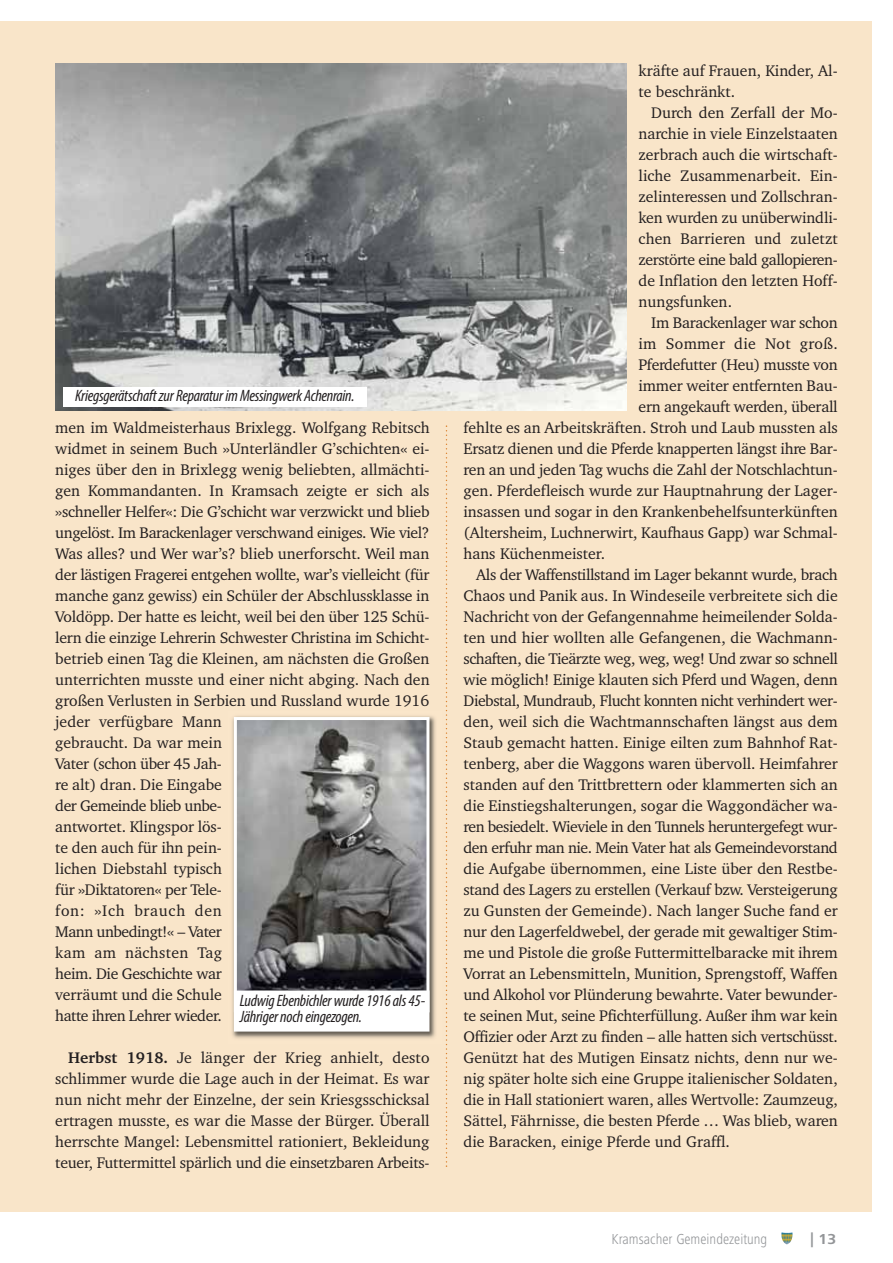
<style>
.page{position:relative;width:893px;height:1263px;background:#fff}
.page>*{position:absolute;margin:0;border:0;box-sizing:border-box;transform-origin:0 0}
.t1{font:italic condensed 16.5px/16.5px "Myriad Pro";letter-spacing:-.015em;color:#231f20}
.t2{font:15.75px/21px "Charter IT Cby BT";letter-spacing:-.005em;color:#231f20}
.t3{font:15.75px "Charter IT Cby BT";letter-spacing:-.03em;color:#231f20}
.t4{font:15.75px "Charter IT Cby BT";letter-spacing:-.025em;color:#231f20}
.t5{font:15.75px "Charter IT Cby BT";letter-spacing:.025em;color:#231f20}
.t6{font:300 condensed 15px "Frutiger Next LT";color:#939598}
.t7{font:700 15px "Frutiger Next LT";color:#939598}
.s1{font-weight:700}
</style>
<div class="page">
<div style="left:0;top:21px;width:872px;height:1191px;background:#f9e5c9"></div>
<svg style="left:781px;top:1232px;width:12px;height:12px"></svg>
<svg style="left:446px;top:425px;width:1px;height:742px"></svg>
<img style="left:232px;top:716px;width:204px;height:323px">
<img style="left:238px;top:721px;width:187px;height:269px">
<div style="left:234px;top:717px;width:195px;height:295px;border:3px solid #fff"></div>
<div style="left:235px;top:992px;width:193px;height:38px;background:#fff"></div>
<div style="left:234px;top:990px;width:195px;height:41px;border:2px solid #fff"></div>
<img style="left:55px;top:64px;width:571px;height:346px">
<div style="left:63px;top:387px;width:304px;height:19px;background:#fff"></div>
<p class="t1" style="left:75px;top:389px;width:281px">Kriegsgerätschaft zur Reparatur im Messingwerk Achenrain.</p>
<p class="t2" style="left:55px;top:419px;width:376px">men im Waldmeisterhaus Brixlegg. Wolfgang Rebitsch widmet in seinem Buch »Unterländler G’schichten« ei&shy;niges über den in Brixlegg wenig beliebten, allmächti&shy;gen Kommandanten. In Kramsach zeigte er sich als »schneller Helfer«: Die G’schicht war verzwickt und blieb ungelöst. Im Barackenlager verschwand einiges. Wie viel?<br>Was alles? und Wer war’s? blieb unerforscht. Weil man der lästigen Fragerei entgehen wollte, war’s vielleicht (für manche ganz gewiss) ein Schüler der Abschlussklasse in Voldöpp. Der hatte es leicht, weil bei den über 125 Schü&shy;lern die einzige Lehrerin Schwester Christina im Schicht&shy;betrieb einen Tag die Kleinen, am nächsten die Großen unterrichten musste und einer nicht abging. Nach den großen Verlusten in Serbien und Russland wurde 1916 jeder verfügbare Mann<br>gebraucht. Da war mein<br>Vater (schon über 45 Jah-<br>re alt) dran. Die Eingabe<br>der Gemeinde blieb unbe-<br>antwortet. Klingspor lös-<br>te den auch für ihn pein-<br>lichen Diebstahl typisch<br>für »Diktatoren« per Tele-<br>fon: »Ich brauch den<br>Mann unbedingt!« – Vater<br>kam am nächsten Tag<br>heim. Die Geschichte war<br>verräumt und die Schule<br>hatte ihren Lehrer wieder.</p>
<p class="t2" style="left:55px;top:1049px;width:376px;text-align:justify;text-indent:13px"><span class="s1">Herbst 1918.</span> Je länger der Krieg anhielt, desto schlimmer wurde die Lage auch in der Heimat. Es war nun nicht mehr der Einzelne, der sein Kriesgsschicksal ertragen musste, es war die Masse der Bürger. Überall herrschte Mangel: Lebensmittel rationiert, Bekleidung teuer, Futtermittel spärlich und die einsetzbaren Arbeits-</p>
<p class="t1" style="left:240px;top:994px;width:187px">Ludwig Ebenbichler wurde 1916 als 45-<br>Jähriger noch eingezogen.</p>
<p class="t2" style="left:638px;top:62px;width:201px">kräfte auf Frauen, Kinder, Al&shy;te beschränkt.</p>
<p class="t2" style="left:638px;top:104px;width:201px;text-align:justify;text-indent:13px">Durch den Zerfall der Mo&shy;narchie in viele Einzelstaaten zerbrach auch die wirtschaft&shy;liche Zusammenarbeit. Ein&shy;zelinteressen und Zollschran&shy;ken wurden zu unüberwindli&shy;chen Barrieren und zuletzt zerstörte eine bald gallopieren&shy;de Inflation den letzten Hoff&shy;nungsfunken.</p>
<p class="t2" style="left:651px;top:314px;width:188px">Im Barackenlager war schon</p>
<p class="t5" style="left:638px;top:338px;width:201px">im Sommer die Not groß.</p>
<p class="t2" style="left:638px;top:356px;width:201px">Pferdefutter (Heu) musste von</p>
<p class="t2" style="left:638px;top:377px;width:201px">immer weiter entfernten Bau-</p>
<p class="t2" style="left:638px;top:398px;width:201px">ern angekauft werden, überall</p>
<p class="t2" style="left:463px;top:419px;width:376px">fehlte es an Arbeitskräften. Stroh und Laub mussten als</p>
<p class="t2" style="left:463px;top:440px;width:376px">Ersatz dienen und die Pferde knapperten längst ihre Bar-</p>
<p class="t2" style="left:463px;top:461px;width:376px">ren an und jeden Tag wuchs die Zahl der Notschlachtun-</p>
<p class="t2" style="left:463px;top:482px;width:376px">gen. Pferdefleisch wurde zur Hauptnahrung der Lager-</p>
<p class="t2" style="left:463px;top:503px;width:376px">insassen und sogar in den Krankenbehelfsunterkünften</p>
<p class="t2" style="left:463px;top:524px;width:376px">(Altersheim, Luchnerwirt, Kaufhaus Gapp) war Schmal-</p>
<p class="t2" style="left:463px;top:545px;width:143px">hans Küchenmeister.</p>
<p class="t2" style="left:476px;top:566px;width:363px">Als der Waffenstillstand im Lager bekannt wurde, brach</p>
<p class="t2" style="left:463px;top:587px;width:376px">Chaos und Panik aus. In Windeseile verbreitete sich die</p>
<p class="t2" style="left:463px;top:608px;width:376px">Nachricht von der Gefangennahme heimeilender Solda-</p>
<p class="t2" style="left:463px;top:629px;width:376px">ten und hier wollten alle Gefangenen, die Wachmann-</p>
<p class="t3" style="left:463px;top:653px;width:376px">schaften, die Tieärzte weg, weg, weg! Und zwar so schnell</p>
<p class="t2" style="left:463px;top:671px;width:376px">wie möglich! Einige klauten sich Pferd und Wagen, denn</p>
<p class="t4" style="left:463px;top:695px;width:376px">Diebstal, Mundraub, Flucht konnten nicht verhindert wer-</p>
<p class="t2" style="left:463px;top:713px;width:376px">den, weil sich die Wachtmannschaften längst aus dem</p>
<p class="t2" style="left:463px;top:734px;width:376px">Staub gemacht hatten. Einige eilten zum Bahnhof Rat-</p>
<p class="t2" style="left:463px;top:755px;width:376px">tenberg, aber die Waggons waren übervoll. Heimfahrer</p>
<p class="t2" style="left:463px;top:776px;width:376px">standen auf den Trittbrettern oder klammerten sich an</p>
<p class="t2" style="left:463px;top:797px;width:376px">die Einstiegshalterungen, sogar die Waggondächer wa-</p>
<p class="t3" style="left:463px;top:821px;width:376px">ren besiedelt. Wieviele in den Tunnels heruntergefegt wur-</p>
<p class="t4" style="left:463px;top:842px;width:376px">den erfuhr man nie. Mein Vater hat als Gemeindevorstand</p>
<p class="t2" style="left:463px;top:860px;width:376px">die Aufgabe übernommen, eine Liste über den Restbe-</p>
<p class="t2" style="left:463px;top:881px;width:376px">stand des Lagers zu erstellen (Verkauf bzw. Versteigerung</p>
<p class="t2" style="left:463px;top:902px;width:376px">zu Gunsten der Gemeinde). Nach langer Suche fand er</p>
<p class="t2" style="left:463px;top:923px;width:376px">nur den Lagerfeldwebel, der gerade mit gewaltiger Stim-</p>
<p class="t2" style="left:463px;top:944px;width:376px">me und Pistole die große Futtermittelbaracke mit ihrem</p>
<p class="t2" style="left:463px;top:965px;width:376px">Vorrat an Lebensmitteln, Munition, Sprengstoff, Waffen</p>
<p class="t2" style="left:463px;top:986px;width:376px">und Alkohol vor Plünderung bewahrte. Vater bewunder-</p>
<p class="t2" style="left:463px;top:1007px;width:376px">te seinen Mut, seine Pfichterfüllung. Außer ihm war kein</p>
<p class="t2" style="left:463px;top:1028px;width:376px">Offizier oder Arzt zu finden – alle hatten sich vertschüsst.</p>
<p class="t2" style="left:463px;top:1049px;width:376px">Genützt hat des Mutigen Einsatz nichts, denn nur we-</p>
<p class="t2" style="left:463px;top:1070px;width:376px">nig später holte sich eine Gruppe italienischer Soldaten,</p>
<p class="t2" style="left:463px;top:1091px;width:376px">die in Hall stationiert waren, alles Wertvolle: Zaumzeug,</p>
<p class="t2" style="left:463px;top:1112px;width:376px">Sättel, Fährnisse, die besten Pferde … Was blieb, waren</p>
<p class="t2" style="left:463px;top:1133px;width:268px">die Baracken, einige Pferde und Graffl.</p>
<p class="t6" style="left:612px;top:1233px;width:157px">Kramsacher Gemeindezeitung</p>
<p class="t7" style="left:810px;top:1233px;width:27px">| 13</p>
</div>
